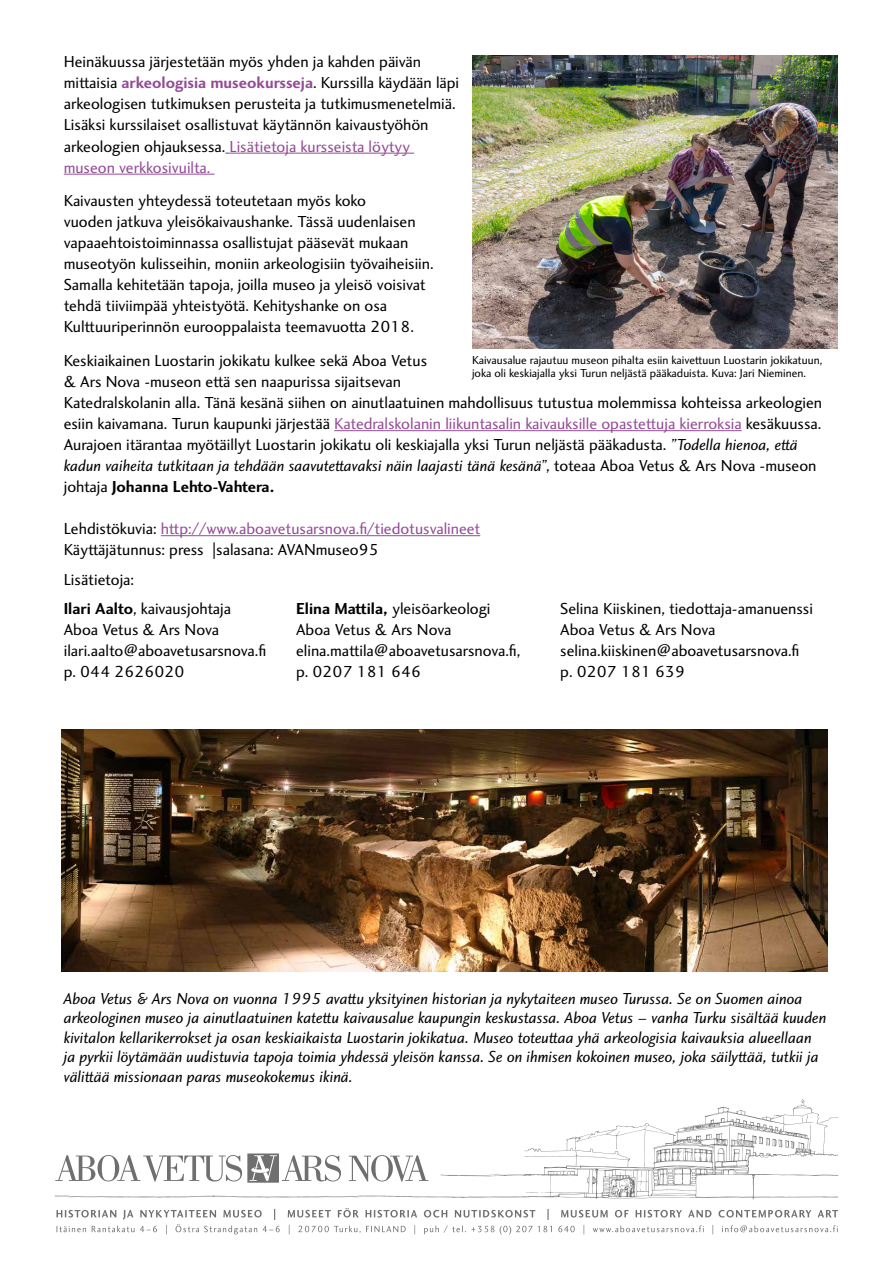
<style>
.page{position:relative;width:893px;height:1263px;background:#fff}
.page>*{position:absolute;margin:0;border:0;box-sizing:border-box;transform-origin:0 0}
.t1{font:16.5px/21px "Charlotte Sans Std";color:#000}
.t2{font:italic 16.5px/19.5px "Charlotte Sans Std";color:#000}
.t3{font:12px/13.5px "Charlotte Sans Std";color:#000}
.s1{font-weight:700;color:#954b97}
.s2{color:#954b97}
.s3{font-style:italic}
.s4{font-weight:700}
</style>
<div class="page">
<svg style="left:214px;top:1099px;width:624px;height:100px"></svg>
<svg style="left:729px;top:1115px;width:109px;height:45px"></svg>
<svg style="left:55px;top:1195px;width:159px;height:3px"></svg>
<svg style="left:57px;top:1208px;width:781px;height:27px"></svg>
<hr style="left:230px;top:153px;width:184px;height:1px;background:#954b97">
<hr style="left:64px;top:174px;width:151px;height:1px;background:#954b97">
<hr style="left:334px;top:430px;width:408px;height:1px;background:#954b97">
<hr style="left:161px;top:535px;width:319px;height:1px;background:#954b97">
<img style="left:472px;top:55px;width:366px;height:294px">
<img style="left:62px;top:729px;width:765px;height:243px">
<svg style="left:349px;top:1155px;width:79px;height:26px"></svg>
<svg style="left:55px;top:1153px;width:286px;height:30px"></svg>
<p class="t1" style="left:64px;top:52px;width:397px">Heinäkuussa järjestetään myös yhden ja kahden päivän mittaisia <span class="s1">arkeologisia museokursseja</span>. Kurssilla käydään läpi arkeologisen tutkimuksen perusteita ja tutkimusmenetelmiä.<br>Lisäksi kurssilaiset osallistuvat käytännön kaivaustyöhön arkeologien ohjauksessa. <span class="s2">Lisätietoja kursseista löytyy museon verkkosivuilta.</span></p>
<p class="t1" style="left:64px;top:191px;width:371px">Kaivausten yhteydessä toteutetaan myös koko<br>vuoden jatkuva yleisökaivaushanke. Tässä uudenlaisen vapaaehtoistoiminnassa osallistujat pääsevät mukaan museotyön kulisseihin, moniin arkeologisiin työvaiheisiin.<br>Samalla kehitetään tapoja, joilla museo ja yleisö voisivat tehdä tiiviimpää yhteistyötä. Kehityshanke on osa Kulttuuriperinnön eurooppalaista teemavuotta 2018.</p>
<p class="t1" style="left:64px;top:350px;width:760px">Keskiaikainen Luostarin jokikatu kulkee sekä Aboa Vetus<br>&amp; Ars Nova -museon että sen naapurissa sijaitsevan<br>Katedralskolanin alla. Tänä kesänä siihen on ainutlaatuinen mahdollisuus tutustua molemmissa kohteissa arkeologien esiin kaivamana. Turun kaupunki järjestää <span class="s2">Katedralskolanin liikuntasalin kaivauksille opastettuja kierroksia</span> kesäkuussa.<br>Aurajoen itärantaa myötäillyt Luostarin jokikatu oli keskiajalla yksi Turun neljästä pääkadusta. <span class="s3">”Todella hienoa, että kadun vaiheita tutkitaan ja tehdään saavutettavaksi näin laajasti tänä kesänä</span>”, toteaa Aboa Vetus &amp; Ars Nova -museon johtaja <span class="s4">Johanna Lehto-Vahtera.</span></p>
<p class="t1" style="left:64px;top:518px;width:418px">Lehdistökuvia: <span class="s2">http://www.aboavetusarsnova.fi/tiedotusvalineet<br></span>Käyttäjätunnus: press |salasana: AVANmuseo95</p>
<p class="t1" style="left:64px;top:565px;width:169px;line-height:29.5px">Lisätietoja:<br><span class="s4">Ilari Aalto</span>, kaivausjohtaja</p>
<p class="t1" style="left:64px;top:619px;width:204px">Aboa Vetus &amp; Ars Nova ilari.aalto@aboavetusarsnova.fi p. 044 2626020</p>
<p class="t3" style="left:472px;top:353px;width:352px">Kaivausalue rajautuu museon pihalta esiin kaivettuun Luostarin jokikatuun, joka oli keskiajalla yksi Turun neljästä pääkaduista. Kuva: Jari Nieminen.</p>
<p class="t1" style="left:296px;top:598px;width:226px"><span class="s4">Elina Mattila,</span> yleisöarkeologi<br>Aboa Vetus &amp; Ars Nova elina.mattila@aboavetusarsnova.fi, p. 0207 181 646</p>
<p class="t1" style="left:560px;top:598px;width:254px">Selina Kiiskinen, tiedottaja-amanuenssi<br>Aboa Vetus &amp; Ars Nova selina.kiiskinen@aboavetusarsnova.fi p. 0207 181 639</p>
<p class="t2" style="left:64px;top:989px;width:764px">Aboa Vetus &amp; Ars Nova on vuonna 1995 avattu yksityinen historian ja nykytaiteen museo Turussa. Se on Suomen ainoa arkeologinen museo ja ainutlaatuinen katettu kaivausalue kaupungin keskustassa. Aboa Vetus – vanha Turku sisältää kuuden kivitalon kellarikerrokset ja osan keskiaikaista Luostarin jokikatua. Museo toteuttaa yhä arkeologisia kaivauksia alueellaan ja pyrkii löytämään uudistuvia tapoja toimia yhdessä yleisön kanssa. Se on ihmisen kokoinen museo, joka säilyttää, tutkii ja välittää missionaan paras museokokemus ikinä.</p>
</div>
